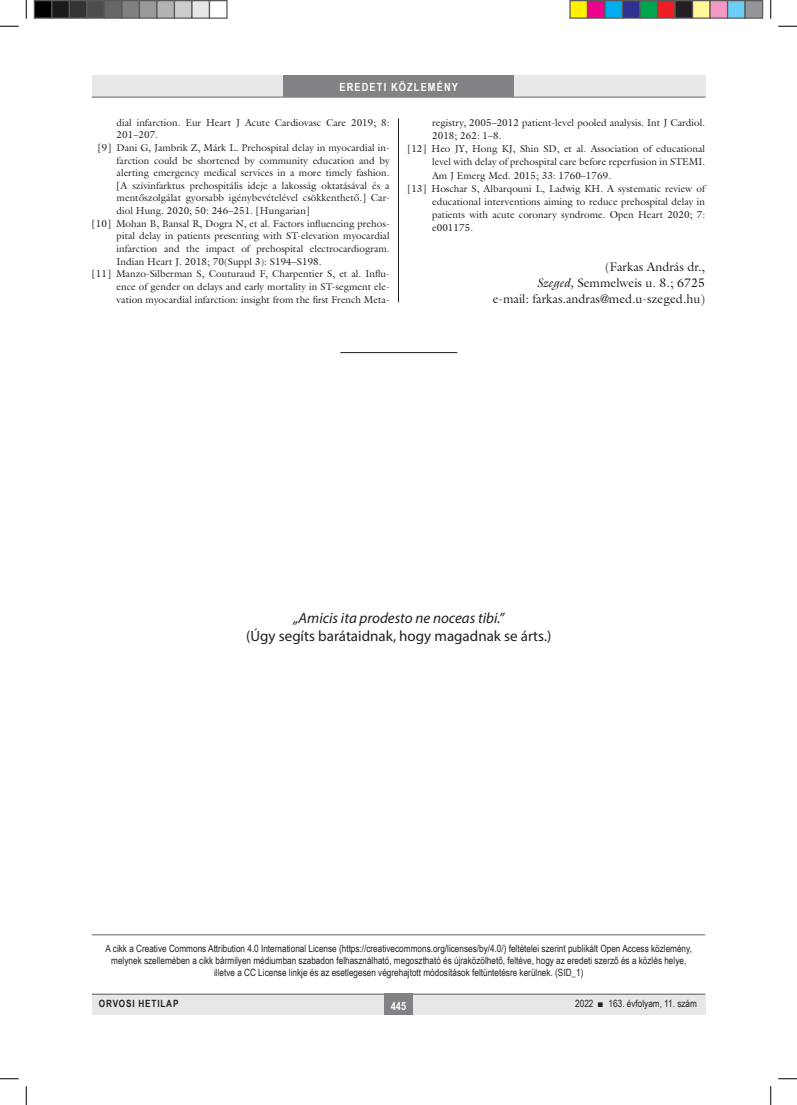
<style>
.page{position:relative;width:797px;height:1105px;background:#fff}
.page>*{position:absolute;margin:0;border:0;box-sizing:border-box;transform-origin:0 0}
.Body_Text{font:15px "Myriad Pro";color:#231f20}
.Body_Text-2{font:italic 15px "Myriad Pro";color:#231f20}
.irodalom_szerzo{font:12.5px "Galliard Reg";color:#231f20}
.t1{font:700 11.25px "Arial Narrow";letter-spacing:.1em;color:#fff}
.t2{font:10px/12.6px "Galliard Reg";color:#231f20;text-align:justify}
.roviditesek_cim{font:10px/12px "Arial Narrow";color:#231f20;text-align:center}
.t3{font:700 10px "Arial Narrow";letter-spacing:.08em;color:#231f20}
.s1{font-style:italic}
</style>
<div class="page">
<div style="left:92px;top:994px;width:613px;height:21px;background:#e6e7e9"></div>
<div style="left:384px;top:994px;width:28px;height:21px;background:#808285"></div>
<hr style="left:92px;top:994px;width:613px;height:1px;background:#808285">
<div style="left:92px;top:76px;width:613px;height:21px;background:#e6e7e9"></div>
<div style="left:283px;top:76px;width:231px;height:21px;background:#808285"></div>
<hr style="left:92px;top:96px;width:613px;height:2px;background:#808285">
<hr style="left:398px;top:118px;width:1px;height:856px;background:#231f20">
<div style="left:92px;top:303px;width:613px;height:671px;background:#fff"></div>
<hr style="left:92px;top:934px;width:613px;height:1px;background:#808285">
<hr style="left:340px;top:352px;width:117px;height:1px;background:#231f20">
<svg style="left:0;top:25px;width:19px;height:2px"></svg>
<svg style="left:778px;top:25px;width:19px;height:2px"></svg>
<svg style="left:0;top:1078px;width:19px;height:1px"></svg>
<svg style="left:778px;top:1078px;width:19px;height:1px"></svg>
<svg style="left:25px;top:0;width:2px;height:19px"></svg>
<svg style="left:25px;top:1086px;width:2px;height:19px"></svg>
<svg style="left:770px;top:0;width:1px;height:19px"></svg>
<svg style="left:770px;top:1086px;width:1px;height:19px"></svg>
<div style="left:34px;top:1px;width:18px;height:17px;background:#000"></div>
<div style="left:34px;top:0;width:18px;height:19px;border:1px solid #595959"></div>
<div style="left:52px;top:1px;width:17px;height:17px;background:#1a1a1a"></div>
<div style="left:51px;top:0;width:19px;height:19px;border:1px solid #595959"></div>
<div style="left:69px;top:1px;width:18px;height:17px;background:#333"></div>
<div style="left:69px;top:0;width:19px;height:19px;border:1px solid #595959"></div>
<div style="left:87px;top:1px;width:17px;height:17px;background:#4d4d4d"></div>
<div style="left:86px;top:0;width:19px;height:19px;border:1px solid #595959"></div>
<div style="left:104px;top:1px;width:18px;height:17px;background:#666"></div>
<div style="left:104px;top:0;width:18px;height:19px;border:1px solid #595959"></div>
<div style="left:122px;top:1px;width:17px;height:17px;background:#808080"></div>
<div style="left:121px;top:0;width:19px;height:19px;border:1px solid #595959"></div>
<div style="left:139px;top:1px;width:18px;height:17px;background:#999"></div>
<div style="left:139px;top:0;width:19px;height:19px;border:1px solid #595959"></div>
<div style="left:157px;top:1px;width:17px;height:17px;background:#b3b3b3"></div>
<div style="left:156px;top:0;width:19px;height:19px;border:1px solid #595959"></div>
<div style="left:174px;top:1px;width:18px;height:17px;background:#ccc"></div>
<div style="left:174px;top:0;width:18px;height:19px;border:1px solid #595959"></div>
<div style="left:192px;top:1px;width:17px;height:17px;background:#e6e6e6"></div>
<div style="left:191px;top:0;width:19px;height:19px;border:1px solid #595959"></div>
<div style="left:209px;top:0;width:19px;height:19px;border:1px solid #595959"></div>
<div style="left:570px;top:1px;width:17px;height:17px;background:#fff101"></div>
<div style="left:569px;top:0;width:19px;height:19px;border:1px solid #595959"></div>
<div style="left:587px;top:1px;width:18px;height:17px;background:#ed028c"></div>
<div style="left:587px;top:0;width:18px;height:19px;border:1px solid #595959"></div>
<div style="left:605px;top:1px;width:17px;height:17px;background:#00aeef"></div>
<div style="left:604px;top:0;width:19px;height:19px;border:1px solid #595959"></div>
<div style="left:622px;top:1px;width:18px;height:17px;background:#2e3092"></div>
<div style="left:622px;top:0;width:18px;height:19px;border:1px solid #595959"></div>
<div style="left:640px;top:1px;width:17px;height:17px;background:#00a54f"></div>
<div style="left:639px;top:0;width:19px;height:19px;border:1px solid #595959"></div>
<div style="left:657px;top:1px;width:18px;height:17px;background:#ee1d23"></div>
<div style="left:657px;top:0;width:18px;height:19px;border:1px solid #595959"></div>
<div style="left:675px;top:1px;width:17px;height:17px;background:#231f20"></div>
<div style="left:674px;top:0;width:19px;height:19px;border:1px solid #595959"></div>
<div style="left:692px;top:1px;width:18px;height:17px;background:#fff79a"></div>
<div style="left:692px;top:0;width:18px;height:19px;border:1px solid #595959"></div>
<div style="left:710px;top:1px;width:17px;height:17px;background:#f499c2"></div>
<div style="left:709px;top:0;width:19px;height:19px;border:1px solid #595959"></div>
<div style="left:727px;top:1px;width:18px;height:17px;background:#6bcff6"></div>
<div style="left:727px;top:0;width:18px;height:19px;border:1px solid #595959"></div>
<div style="left:745px;top:1px;width:17px;height:17px;background:#939598"></div>
<div style="left:744px;top:0;width:19px;height:19px;border:1px solid #595959"></div>
<p class="t1" style="left:339px;top:79px;width:120px">EREDETI KÖZLEMÉNY</p>
<p class="t2" style="left:117px;top:116px;width:274px">dial infarction. Eur Heart J Acute Cardiovasc Care 2019; 8:<br>201–207.</p>
<p class="t2" style="left:117px;top:141px;width:274px;text-indent:-19px">[9] Dani G, Jambrik Z, Márk L. Prehospital delay in myocardial in&shy;farction could be shortened by community education and by alerting emergency medical services in a more timely fashion. [A szívinfarktus prehospitális ideje a lakosság oktatásával és a mentőszolgálat gyorsabb igénybevételével csökkenthető.] Car&shy;diol Hung. 2020; 50: 246–251. [Hungarian]</p>
<p class="t2" style="left:117px;top:217px;width:274px;text-indent:-25px">[10] Mohan B, Bansal R, Dogra N, et al. Factors influencing prehos&shy;pital delay in patients presenting with ST-elevation myocardial infarction and the impact of prehospital electrocardiogram.<br>Indian Heart J. 2018; 70(Suppl 3): S194–S198.</p>
<p class="t2" style="left:117px;top:267px;width:274px;text-indent:-25px">[11] Manzo-Silberman S, Couturaud F, Charpentier S, et al. Influ&shy;ence of gender on delays and early mortality in ST-segment ele&shy;vation myocardial infarction: insight from the first French Meta-</p>
<p class="t2" style="left:432px;top:115px;width:274px;line-height:13.2px">registry, 2005–2012 patient-level pooled analysis. Int J Cardiol.<br>2018; 262: 1–8.</p>
<p class="t2" style="left:432px;top:142px;width:274px;line-height:13.2px;text-indent:-25px">[12] Heo JY, Hong KJ, Shin SD, et al. Association of educational level with delay of prehospital care before reperfusion in STEMI.<br>Am J Emerg Med. 2015; 33: 1760–1769.</p>
<p class="t2" style="left:432px;top:182px;width:274px;line-height:13.2px;text-indent:-25px">[13] Hoschar S, Albarqouni L, Ladwig KH. A systematic review of educational interventions aiming to reduce prehospital delay in patients with acute coronary syndrome. Open Heart 2020; 7: e001175.</p>
<p class="irodalom_szerzo" style="left:605px;top:259px;width:102px">(Farkas András dr.,</p>
<p class="irodalom_szerzo" style="left:537px;top:275px;width:170px"><span class="s1">Szeged,</span> Semmelweis u. 8.; 6725</p>
<p class="irodalom_szerzo" style="left:493px;top:291px;width:214px">e-mail: farkas.andras@med.u-szeged.hu)</p>
<p class="Body_Text-2" style="left:293px;top:608px;width:212px">„Amicis ita prodesto ne noceas tibi.”</p>
<p class="Body_Text" style="left:246px;top:627px;width:306px">(Úgy segíts barátaidnak, hogy magadnak se árts.)</p>
<p class="roviditesek_cim" style="left:106px;top:942px;width:588px">A cikk a Creative Commons Attribution 4.0 International License (https://creativecommons.org/licenses/by/4.0/) feltételei szerint publikált Open Access közlemény, melynek szellemében a cikk bármilyen médiumban szabadon felhasználható, megosztható és újraközölhető, feltéve, hogy az eredeti szerző és a közlés helye, illetve a CC License linkje és az esetlegesen végrehajtott módosítások feltüntetésre kerülnek. (SID_1)</p>
<p class="t3" style="left:99px;top:996px;width:81px">ORVOSI HETILAP</p>
<p class="t1" style="left:391px;top:997px;width:17px">445</p>
<p class="roviditesek_cim" style="left:575px;top:997px;width:123px">2022 ■ 163. évfolyam, 11. szám</p>
</div>
